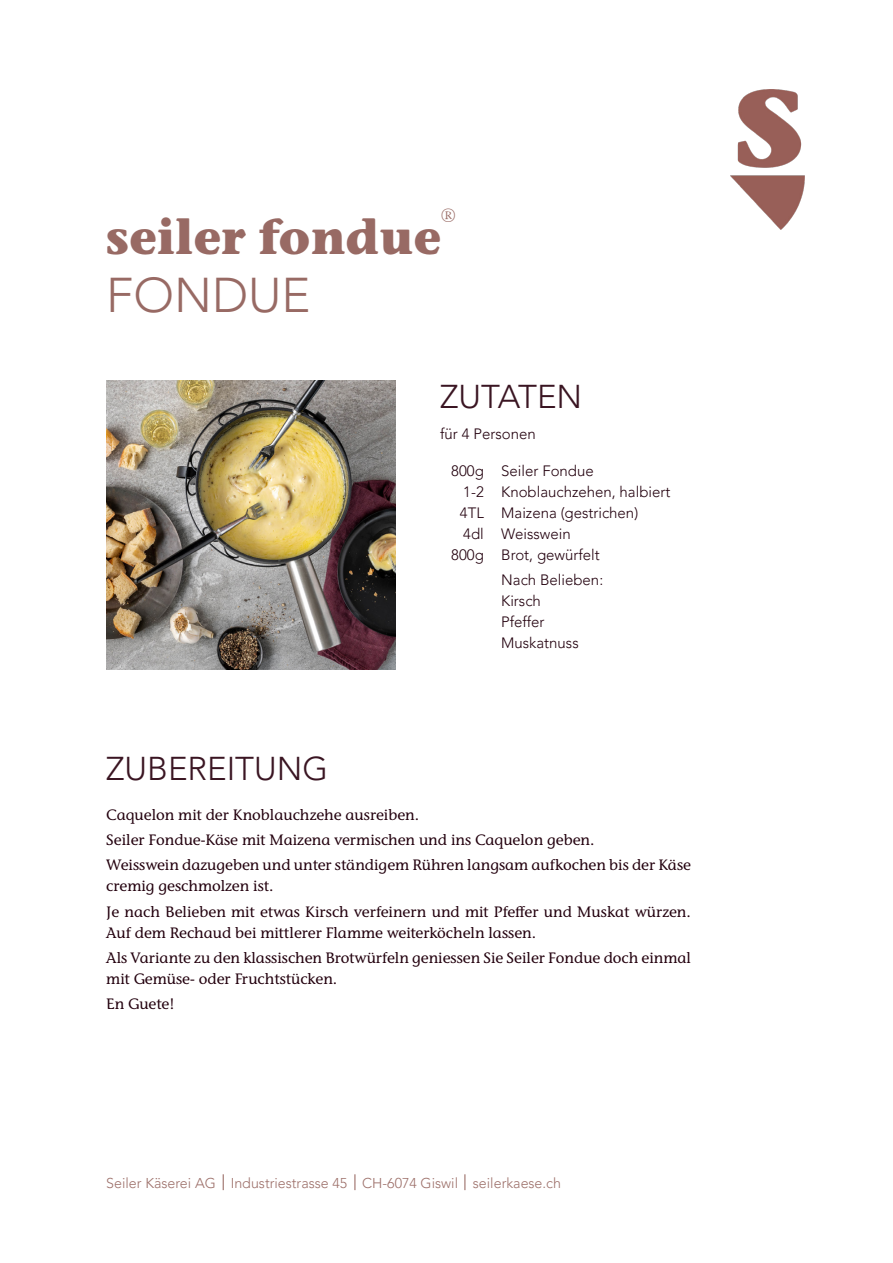
<style>
.page{position:relative;width:893px;height:1263px;background:#fff}
.page>*{position:absolute;margin:0;border:0;box-sizing:border-box;transform-origin:0 0}
.t1{font:700 48.75px "Stone Informal ITC Pro";color:#986a64}
.t2{font:300 48.75px "Avenir LT Pro";color:#986a64}
.t3{font:300 33px "Avenir LT Pro";color:#3a1522}
.t4{font:700 18.3px "Stone Inf";color:#986a64}
.t5{font:500 15px/25.2px "Stone Informal ITC Pro";color:#23000e}
.t6{font:300 15px/21px "Avenir LT Pro";color:#23000e}
.t7{font:300 14.25px "Avenir LT Pro";color:#9d706a}
</style>
<div class="page">
<svg style="left:223px;top:1174px;width:1px;height:16px"></svg>
<svg style="left:354px;top:1174px;width:1px;height:16px"></svg>
<svg style="left:464px;top:1174px;width:1px;height:16px"></svg>
<img style="left:731px;top:89px;width:74px;height:141px">
<img style="left:106px;top:380px;width:289px;height:289px">
<p class="t4" style="left:441px;top:204px;width:16px">®</p>
<h1 class="t1" style="left:106px;top:204px;width:336px">seiler fondue</h1>
<h1 class="t2" style="left:106px;top:267px;width:206px">FONDUE</h1>
<h2 class="t3" style="left:106px;top:749px;width:223px">ZUBEREITUNG</h2>
<h2 class="t3" style="left:440px;top:378px;width:144px">ZUTATEN</h2>
<p class="t6" style="left:440px;top:423px;width:97px">für 4 Personen</p>
<p class="t6" style="left:451px;top:461px;width:34px;text-align:right">800g<br>1-2<br>4TL<br>4dl<br>800g</p>
<p class="t6" style="left:501px;top:461px;width:171px">Seiler Fondue<br>Knoblauchzehen, halbiert<br>Maizena (gestrichen)<br>Weisswein<br>Brot, gewürfelt</p>
<p class="t6" style="left:501px;top:570px;width:103px">Nach Belieben:<br>Kirsch<br>Pfeffer<br>Muskatnuss</p>
<p class="t5" style="left:106px;top:802px;width:586px">Caquelon mit der Knoblauchzehe ausreiben.<br>Seiler Fondue-Käse mit Maizena vermischen und ins Caquelon geben.<br>Weisswein dazugeben und unter ständigem Rühren langsam aufkochen bis der Käse</p>
<p class="t5" style="left:106px;top:873px;width:586px">cremig geschmolzen ist.<br>Je nach Belieben mit etwas Kirsch verfeinern und mit Pfeffer und Muskat würzen.</p>
<p class="t5" style="left:106px;top:920px;width:586px">Auf dem Rechaud bei mittlerer Flamme weiterköcheln lassen.<br>Als Variante zu den klassischen Brotwürfeln geniessen Sie Seiler Fondue doch einmal</p>
<p class="t5" style="left:106px;top:966px;width:233px">mit Gemüse- oder Fruchtstücken.<br>En Guete!</p>
<p class="t7" style="left:106px;top:1174px;width:456px">Seiler Käserei AG Industriestrasse 45 CH-6074 Giswil seilerkaese.ch</p>
</div>
